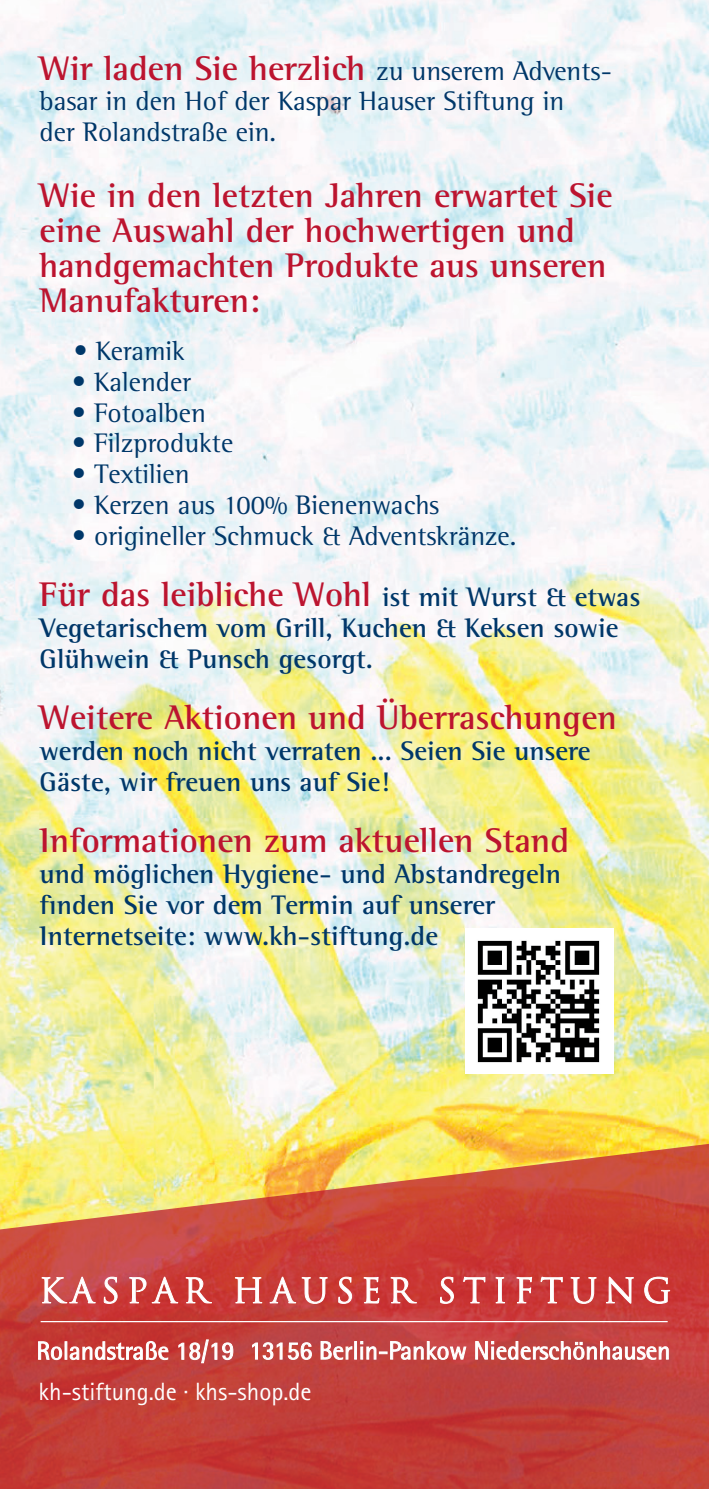
<style>
.page{position:relative;width:709px;height:1489px;background:#fff}
.page>*{position:absolute;margin:0;border:0;box-sizing:border-box;transform-origin:0 0}
.t1{font:700 35px/35px "Rotis Semi Serif";color:#bc142f}
.t2{font:700 27.5px/30.8px "Rotis Semi Serif";color:#003769}
.t3{font:27.5px/30.8px "Rotis Semi Serif";color:#003769}
.t4{font:25px "Rotis Sans Serif";color:#fff}
.s1{font-weight:400;font-size:27.5px;color:#003769}
.s2{font-size:27.5px;color:#003769}
</style>
<div class="page">
<img style="left:0;top:0;width:709px;height:1141px">
<div style="left:465px;top:928px;width:149px;height:146px;background:#fff"></div>
<img style="left:477px;top:940px;width:123px;height:123px">
<svg style="left:0;top:1141px;width:709px;height:347px;background:#cc573f"></svg>
<svg style="left:42px;top:1276px;width:627px;height:27px"></svg>
<hr style="left:41px;top:1320px;width:626px;height:2px;background:#fff">
<svg style="left:252px;top:1341px;width:416px;height:18px"></svg>
<svg style="left:38px;top:1339px;width:195px;height:23px"></svg>
<p class="t1" style="left:40px;top:50px;width:574px">Wir laden Sie herzlich <span class="s1">zu unserem Advents-</span></p>
<p class="t3" style="left:40px;top:86px;width:526px">basar in den Hof der Kaspar Hauser Stiftung in der Rolandstraße ein.</p>
<p class="t1" style="left:40px;top:177px;width:574px">Wie in den letzten Jahren erwartet Sie eine Auswahl der hochwertigen und handgemachten Produkte aus unseren<br>Manufakturen:</p>
<p class="t3" style="left:74px;top:335px;width:113px">• Keramik</p>
<p class="t3" style="left:72px;top:366px;width:120px">• Kalender</p>
<p class="t3" style="left:72px;top:397px;width:135px">• Fotoalben</p>
<p class="t3" style="left:72px;top:428px;width:163px">• Filzprodukte</p>
<p class="t3" style="left:72px;top:458px;width:119px">• Textilien</p>
<p class="t3" style="left:72px;top:489px;width:368px">• Kerzen aus 100% Bienenwachs</p>
<p class="t3" style="left:72px;top:520px;width:445px">• origineller Schmuck &amp; Adventskränze.</p>
<p class="t1" style="left:40px;top:576px;width:602px">Für das leibliche Wohl <span class="s2">ist mit Wurst &amp; etwas</span></p>
<p class="t2" style="left:40px;top:612px;width:580px">Vegetarischem vom Grill, Kuchen &amp; Keksen sowie<br>Glühwein &amp; Punsch gesorgt.</p>
<p class="t1" style="left:40px;top:699px;width:579px">Weitere Aktionen und Überraschungen</p>
<p class="t2" style="left:40px;top:735px;width:552px">werden noch nicht verraten ... Seien Sie unsere<br>Gäste, wir freuen uns auf Sie!</p>
<p class="t1" style="left:40px;top:822px;width:531px">Informationen zum aktuellen Stand</p>
<p class="t2" style="left:40px;top:858px;width:523px">und möglichen Hygiene- und Abstandregeln finden Sie vor dem Termin auf unserer<br>Internetseite: www.kh-stiftung.de</p>
<p class="t4" style="left:38px;top:1376px;width:275px">kh-stiftung.de · khs-shop.de</p>
</div>
